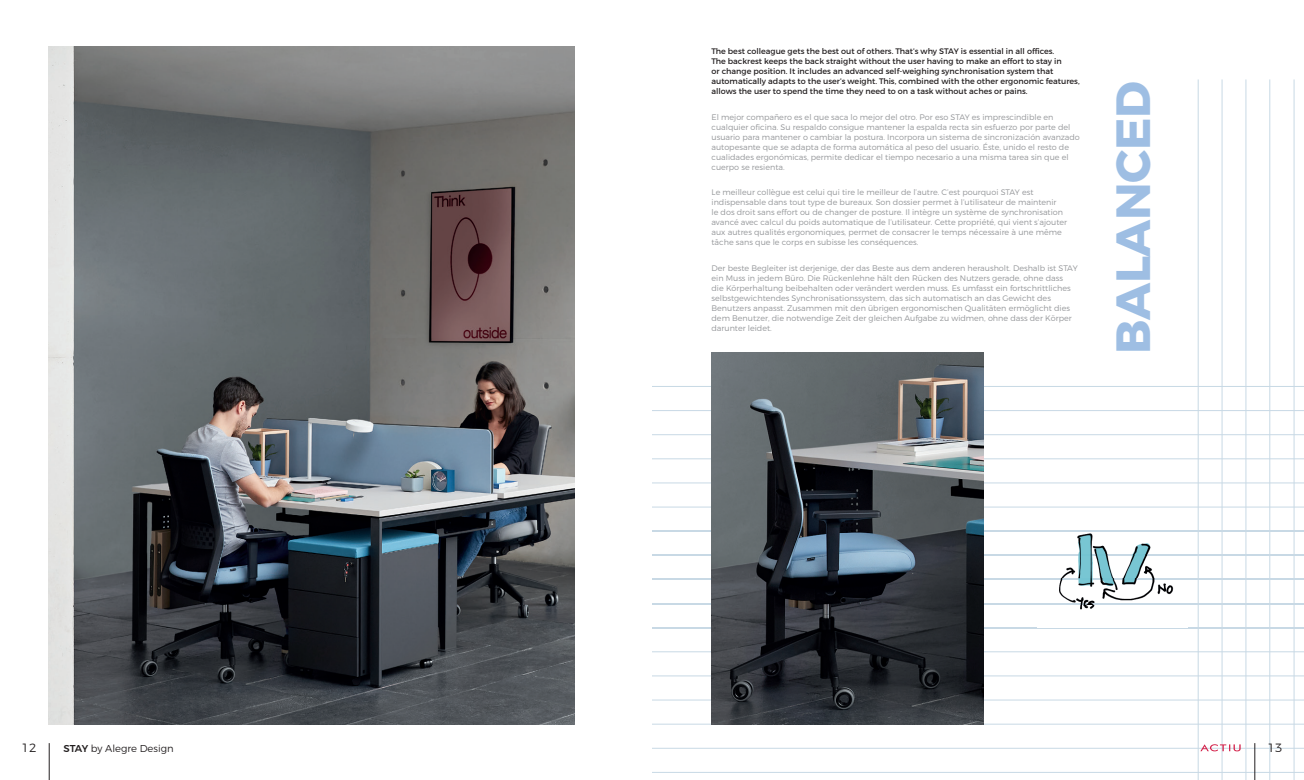
<style>
.page{position:relative;width:1304px;height:780px;background:#fff}
.page>*{position:absolute;margin:0;border:0;box-sizing:border-box;transform-origin:0 0}
.t1{font:700 48px "Montserrat";letter-spacing:-.01em;color:#9ebee3}
.t2{font:300 12px "Montserrat";color:#231f20}
.t3{font:300 10px "Montserrat";color:#231f20}
.t4{font:300 8px/10px "Montserrat";color:#939598}
.t5{font:8px/10px "Montserrat";color:#231f20}
.s1{font-weight:500}
</style>
<div class="page">
<hr style="left:1198px;top:79px;width:1px;height:701px;background:#c8d9e5">
<hr style="left:1222px;top:79px;width:1px;height:701px;background:#c8d9e5">
<hr style="left:1294px;top:79px;width:1px;height:701px;background:#c8d9e5">
<hr style="left:1245px;top:79px;width:1px;height:701px;background:#c8d9e5">
<hr style="left:1269px;top:79px;width:1px;height:701px;background:#c8d9e5">
<hr style="left:652px;top:458px;width:652px;height:1px;background:#c8d9e5">
<hr style="left:652px;top:482px;width:652px;height:1px;background:#c8d9e5">
<hr style="left:652px;top:506px;width:652px;height:1px;background:#c8d9e5">
<hr style="left:652px;top:530px;width:652px;height:1px;background:#c8d9e5">
<hr style="left:652px;top:554px;width:652px;height:1px;background:#c8d9e5">
<hr style="left:652px;top:579px;width:652px;height:1px;background:#c8d9e5">
<hr style="left:652px;top:603px;width:652px;height:1px;background:#c8d9e5">
<hr style="left:652px;top:627px;width:652px;height:1px;background:#c8d9e5">
<hr style="left:652px;top:651px;width:652px;height:1px;background:#c8d9e5">
<hr style="left:652px;top:699px;width:652px;height:1px;background:#c8d9e5">
<hr style="left:652px;top:747px;width:652px;height:1px;background:#c8d9e5">
<hr style="left:652px;top:675px;width:652px;height:1px;background:#c8d9e5">
<hr style="left:652px;top:723px;width:652px;height:1px;background:#c8d9e5">
<hr style="left:652px;top:771px;width:652px;height:1px;background:#c8d9e5">
<hr style="left:652px;top:386px;width:652px;height:1px;background:#c8d9e5">
<hr style="left:652px;top:410px;width:652px;height:1px;background:#c8d9e5">
<hr style="left:652px;top:434px;width:652px;height:1px;background:#c8d9e5">
<img style="left:49px;top:46px;width:525px;height:678px">
<img style="left:712px;top:352px;width:272px;height:372px">
<img style="left:1038px;top:531px;width:149px;height:79px">
<img style="left:1038px;top:554px;width:149px;height:1px">
<img style="left:1038px;top:579px;width:149px;height:1px">
<img style="left:1038px;top:603px;width:149px;height:1px">
<hr style="left:49px;top:743px;width:1px;height:37px;background:#231f20">
<hr style="left:1255px;top:743px;width:1px;height:37px;background:#231f20">
<svg style="left:1200px;top:744px;width:41px;height:7px"></svg>
<p class="t5" style="left:712px;top:46px;width:370px">The best colleague gets the best out of others. That’s why STAY is essential in all offices.<br>The backrest keeps the back straight without the user having to make an effort to stay in<br>or change position. It includes an advanced self-weighing synchronisation system that automatically adapts to the user’s weight. This, combined with the other ergonomic features, allows the user to spend the time they need to on a task without aches or pains.</p>
<p class="t4" style="left:712px;top:112px;width:370px">El mejor compañero es el que saca lo mejor del otro. Por eso STAY es imprescindible en cualquier oficina. Su respaldo consigue mantener la espalda recta sin esfuerzo por parte del usuario para mantener o cambiar la postura. Incorpora un sistema de sincronización avanzado autopesante que se adapta de forma automática al peso del usuario. Éste, unido el resto de cualidades ergonómicas, permite dedicar el tiempo necesario a una misma tarea sin que el cuerpo se resienta.</p>
<p class="t4" style="left:712px;top:187px;width:357px">Le meilleur collègue est celui qui tire le meilleur de l’autre. C’est pourquoi STAY est indispensable dans tout type de bureaux. Son dossier permet à l’utilisateur de maintenir<br>le dos droit sans effort ou de changer de posture. Il intègre un système de synchronisation avancé avec calcul du poids automatique de l’utilisateur. Cette propriété, qui vient s’ajouter aux autres qualités ergonomiques, permet de consacrer le temps nécessaire à une même tâche sans que le corps en subisse les conséquences.</p>
<p class="t4" style="left:712px;top:263px;width:368px">Der beste Begleiter ist derjenige, der das Beste aus dem anderen herausholt. Deshalb ist STAY ein Muss in jedem Büro. Die Rückenlehne hält den Rücken des Nutzers gerade, ohne dass<br>die Körperhaltung beibehalten oder verändert werden muss. Es umfasst ein fortschrittliches selbstgewichtendes Synchronisationssystem, das sich automatisch an das Gewicht des Benutzers anpasst. Zusammen mit den übrigen ergonomischen Qualitäten ermöglicht dies dem Benutzer, die notwendige Zeit der gleichen Aufgabe zu widmen, ohne dass der Körper darunter leidet.</p>
<h1 class="t1" style="left:1103px;top:354px;width:274px;rotate:-90deg">BALANCED</h1>
<h2 class="t2" style="left:22px;top:740px;width:16px">12</h2>
<p class="t3" style="left:63px;top:741px;width:112px"><span class="s1">STAY</span> by Alegre Design</p>
<h2 class="t2" style="left:1268px;top:740px;width:16px">13</h2>
</div>
